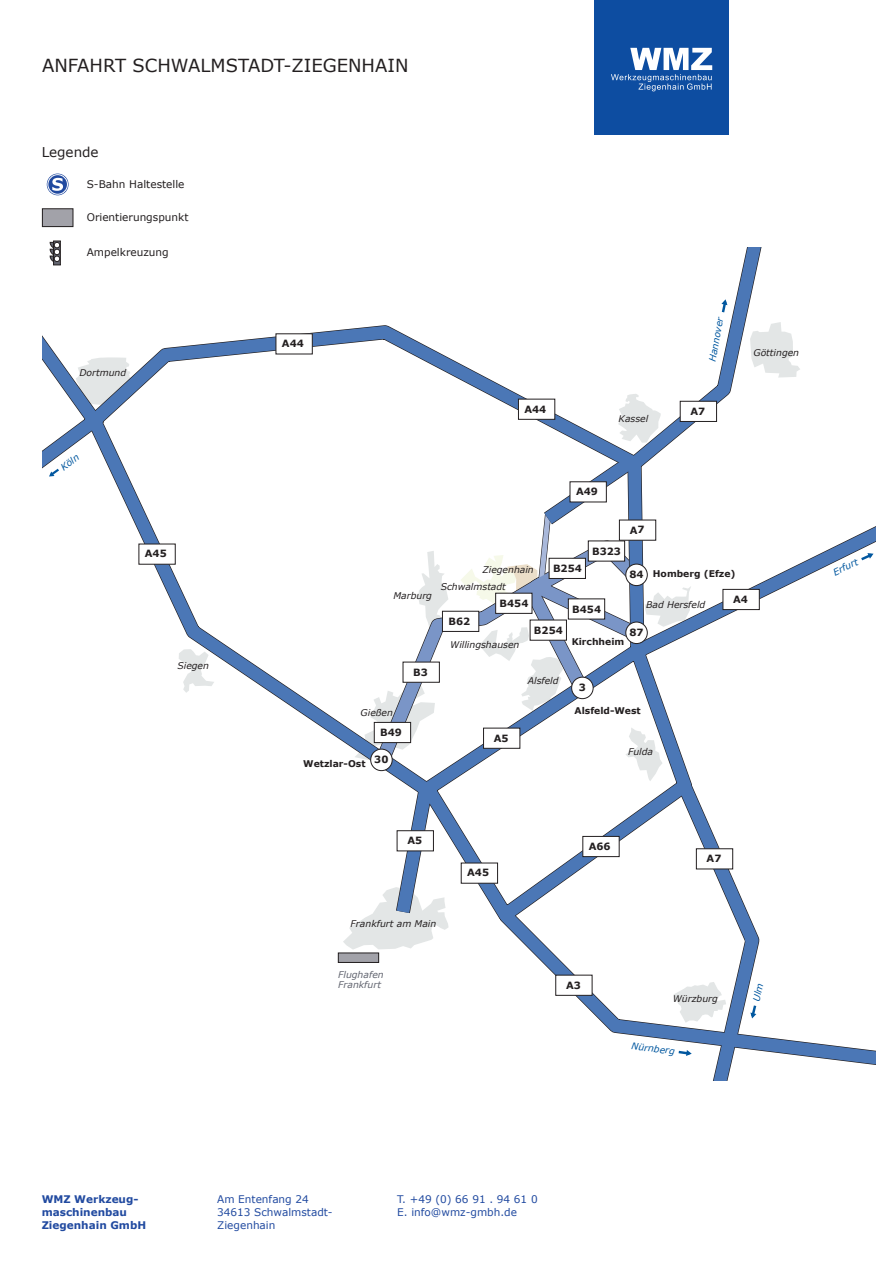
<style>
.page{position:relative;width:893px;height:1263px;background:#fff}
.page>*{position:absolute;margin:0;border:0;box-sizing:border-box;transform-origin:0 0}
.t1{font:18px "Verdana";color:#231f20}
.t2{font:13.5px "Verdana";color:#231f20}
.t3{font:10.5px/12.6px "Verdana";color:#214aa0}
.t4{font:10.5px "Verdana";color:#231f20}
.t5{font:700 10.5px/12.6px "Verdana";color:#214aa0}
.t6{font:700 10.05px "Verdana";color:#231f20}
.t7{font:700 9.9px "Verdana";color:#231f20}
.t8{font:italic 9.3px "Verdana";color:#231f20}
.t9{font:700 9.3px "Verdana";color:#231f20}
.t10{font:italic 9.3px "Verdana";color:#01579f}
.t11{font:italic 9.3px/10.1px "Verdana";color:#626570}
</style>
<div class="page">
<svg style="left:47px;top:174px;width:22px;height:21px"></svg>
<div style="left:48px;top:174px;width:20px;height:21px;border:1px solid #fff;border-radius:50%"></div>
<svg style="left:52px;top:178px;width:11px;height:13px"></svg>
<div style="left:338px;top:953px;width:41px;height:9px;background:#a2a2a9"></div>
<div style="left:338px;top:953px;width:41px;height:9px;border:1px solid #231f20"></div>
<svg style="left:125px;top:329px;width:751px;height:413px"></svg>
<svg style="left:800px;top:1041px;width:76px;height:24px"></svg>
<svg style="left:858px;top:551px;width:17px;height:11px"></svg>
<svg style="left:42px;top:329px;width:91px;height:175px"></svg>
<div style="left:276px;top:334px;width:36px;height:20px;background:#fff"></div>
<div style="left:276px;top:333px;width:37px;height:21px;border:1px solid #231f20"></div>
<div style="left:139px;top:544px;width:36px;height:20px;background:#fff"></div>
<div style="left:139px;top:544px;width:37px;height:21px;border:1px solid #231f20"></div>
<div style="left:42px;top:209px;width:31px;height:18px;background:#a2a2a9"></div>
<div style="left:42px;top:209px;width:31px;height:18px;border:1px solid #231f20"></div>
<div style="left:54px;top:241px;width:6px;height:24px;background:#626570"></div>
<div style="left:53px;top:241px;width:8px;height:24px;border:1px solid #231f20"></div>
<svg style="left:50px;top:242px;width:10px;height:20px"></svg>
<div style="left:594px;top:0;width:135px;height:135px;background:#0d4da1"></div>
<svg style="left:611px;top:48px;width:101px;height:43px"></svg>
<svg style="left:343px;top:248px;width:457px;height:833px"></svg>
<h1 class="t1" style="left:42px;top:54px;width:368px">ANFAHRT SCHWALMSTADT-ZIEGENHAIN</h1>
<h2 class="t2" style="left:42px;top:144px;width:59px">Legende</h2>
<p class="t4" style="left:87px;top:178px;width:99px">S-Bahn Haltestelle</p>
<p class="t4" style="left:87px;top:211px;width:103px">Orientierungspunkt</p>
<p class="t4" style="left:87px;top:245px;width:84px">Ampelkreuzung</p>
<p class="t8" style="left:79px;top:367px;width:48px">Dortmund</p>
<p class="t10" style="left:58px;top:463px;width:22px;rotate:-37deg">Köln</p>
<p class="t7" style="left:145px;top:548px;width:23px">A45</p>
<p class="t8" style="left:177px;top:660px;width:33px">Siegen</p>
<p class="t7" style="left:282px;top:337px;width:23px">A44</p>
<p class="t7" style="left:524px;top:403px;width:23px">A44</p>
<p class="t8" style="left:619px;top:412px;width:31px">Kassel</p>
<p class="t10" style="left:706px;top:360px;width:46px;rotate:-79deg">Hannover</p>
<p class="t7" style="left:690px;top:405px;width:16px">A7</p>
<p class="t8" style="left:753px;top:347px;width:47px">Göttingen</p>
<p class="t7" style="left:576px;top:485px;width:23px">A49</p>
<p class="t8" style="left:393px;top:590px;width:40px">Marburg</p>
<p class="t7" style="left:413px;top:666px;width:16px">B3</p>
<p class="t8" style="left:361px;top:706px;width:34px">Gießen</p>
<p class="t9" style="left:303px;top:758px;width:64px">Wetzlar-Ost</p>
<p class="t7" style="left:380px;top:726px;width:23px">B49</p>
<p class="t6" style="left:374px;top:753px;width:16px">30</p>
<p class="t8" style="left:482px;top:564px;width:53px">Ziegenhain</p>
<p class="t8" style="left:441px;top:581px;width:67px">Schwalmstadt</p>
<p class="t7" style="left:500px;top:597px;width:30px">B454</p>
<p class="t7" style="left:553px;top:562px;width:30px">B254</p>
<p class="t7" style="left:592px;top:545px;width:30px">B323</p>
<p class="t7" style="left:572px;top:603px;width:30px">B454</p>
<p class="t7" style="left:630px;top:524px;width:16px">A7</p>
<p class="t6" style="left:629px;top:568px;width:16px">84</p>
<p class="t9" style="left:653px;top:568px;width:84px">Homberg (Efze)</p>
<p class="t8" style="left:646px;top:599px;width:61px">Bad Hersfeld</p>
<p class="t7" style="left:733px;top:593px;width:16px">A4</p>
<p class="t7" style="left:448px;top:615px;width:23px">B62</p>
<p class="t8" style="left:450px;top:639px;width:71px">Willingshausen</p>
<p class="t7" style="left:534px;top:624px;width:30px">B254</p>
<p class="t6" style="left:629px;top:626px;width:16px">87</p>
<p class="t9" style="left:572px;top:636px;width:54px">Kirchheim</p>
<p class="t7" style="left:494px;top:732px;width:16px">A5</p>
<p class="t8" style="left:528px;top:675px;width:32px">Alsfeld</p>
<p class="t6" style="left:579px;top:681px;width:9px">3</p>
<p class="t9" style="left:574px;top:704px;width:68px">Alsfeld-West</p>
<p class="t8" style="left:628px;top:746px;width:27px">Fulda</p>
<p class="t7" style="left:407px;top:834px;width:16px">A5</p>
<p class="t7" style="left:467px;top:866px;width:23px">A45</p>
<p class="t7" style="left:589px;top:840px;width:23px">A66</p>
<p class="t7" style="left:707px;top:852px;width:16px">A7</p>
<p class="t8" style="left:351px;top:918px;width:87px">Frankfurt am Main</p>
<p class="t11" style="left:338px;top:969px;width:47px">Flughafen<br>Frankfurt</p>
<p class="t7" style="left:566px;top:979px;width:16px">A3</p>
<p class="t8" style="left:673px;top:993px;width:47px">Würzburg</p>
<p class="t10" style="left:632px;top:1040px;width:45px;rotate:7deg">Nürnberg</p>
<p class="t10" style="left:831px;top:567px;width:28px;rotate:-26deg">Erfurt</p>
<p class="t3" style="left:217px;top:1193px;width:117px">Am Entenfang 24<br>34613 Schwalmstadt-<br>Ziegenhain</p>
<p class="t5" style="left:42px;top:1193px;width:106px">WMZ Werkzeug&shy;maschinenbau<br>Ziegenhain GmbH</p>
<p class="t3" style="left:397px;top:1193px;width:142px">T. +49 (0) 66 91 . 94 61 0<br>E. info@wmz-gmbh.de</p>
</div>
